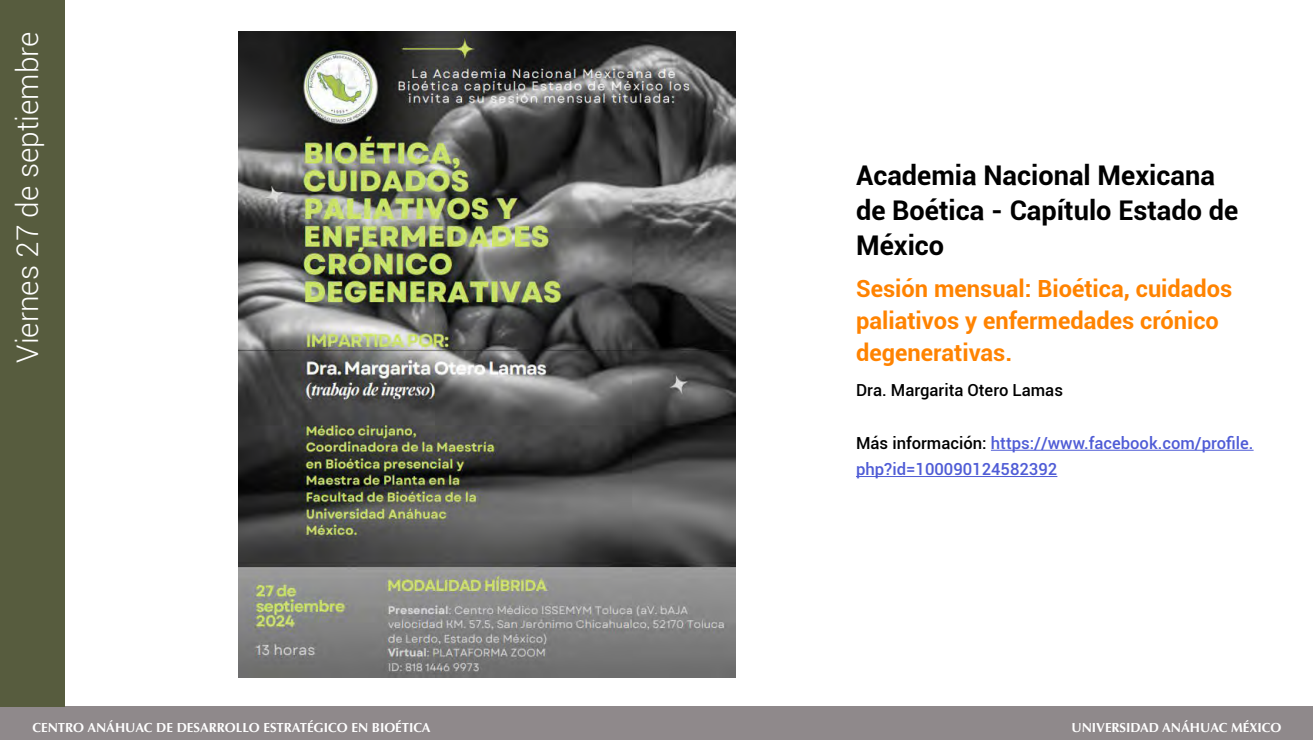
<style>
.page{position:relative;width:1313px;height:740px;background:#fff}
.page>*{position:absolute;margin:0;border:0;box-sizing:border-box;transform-origin:0 0}
.t1{font:300 29.75px "Roboto";color:#fff}
.t2{font:700 27.12px/35px "Roboto";color:#000}
.t3{font:700 23.62px/32.4px "Roboto";color:#ff8300}
.t4{font:500 16.62px/26.2px "Roboto";color:#4f5cd6}
.t5{font:500 16.62px "Roboto";color:#000}
.t6{font:700 13.12px "Optima";color:#fff}
.s1{color:#000}
</style>
<div class="page">
<div style="left:0;top:706px;width:1312px;height:33px;background:#8f898b"></div>
<div style="left:0;top:0;width:65px;height:706px;background:#575c3e"></div>
<img style="left:238px;top:32px;width:497px;height:644px">
<hr style="left:991px;top:449px;width:262px;height:1px;background:#4f5cd6">
<hr style="left:856px;top:476px;width:201px;height:1px;background:#4f5cd6">
<p class="t1" style="left:7px;top:362px;width:332px;rotate:-90deg">Viernes 27 de septiembre</p>
<p class="t2" style="left:856px;top:157px;width:384px">Academia Nacional Mexicana de Boética - Capítulo Estado de<br>México</p>
<p class="t3" style="left:856px;top:271px;width:378px">Sesión mensual: Bioética, cuidados paliativos y enfermedades crónico degenerativas.</p>
<p class="t5" style="left:856px;top:379px;width:208px">Dra. Margarita Otero Lamas</p>
<p class="t4" style="left:856px;top:429px;width:399px"><span class="s1">Más información:</span> https://www.facebook.com/profile. php?id=100090124582392</p>
<p class="t6" style="left:32px;top:719px;width:399px">CENTRO ANÁHUAC DE DESARROLLO ESTRATÉGICO EN BIOÉTICA</p>
<p class="t6" style="left:1071px;top:719px;width:211px">UNIVERSIDAD ANÁHUAC MÉXICO</p>
</div>
